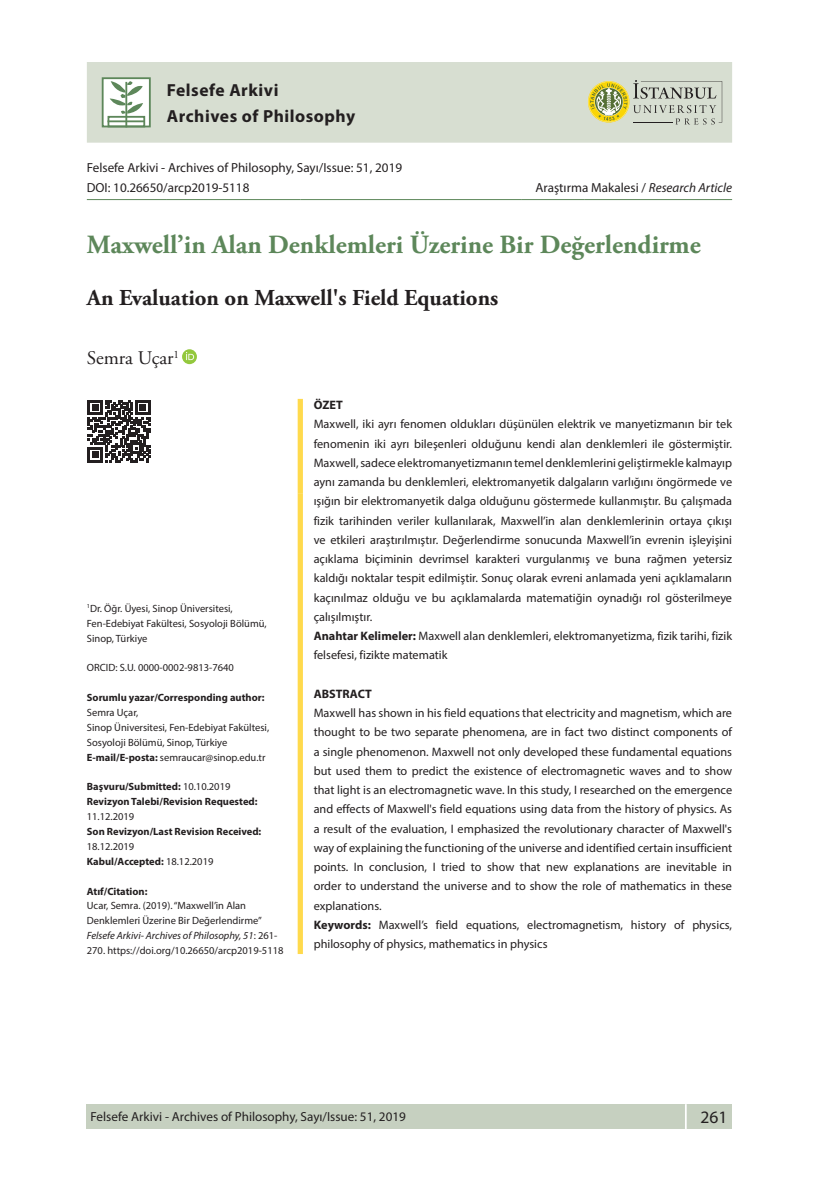
<style>
.page{position:relative;width:819px;height:1191px;background:#fff}
.page>*{position:absolute;margin:0;border:0;box-sizing:border-box;transform-origin:0 0}
.t1{font:700 26.25px "Adobe Garamond Pro";color:#5d875a}
.t2{font:700 22.75px "Adobe Garamond Pro";color:#231f20}
.t3{font:19.25px "Adobe Garamond Pro";color:#231f20}
.t4{font:700 17.5px/26.2px "Myriad Pro";letter-spacing:.03em;color:#231f20}
.t5{font:17.5px "Myriad Pro";color:#231f20}
.t6{font:13.12px/19.8px "Myriad Pro";color:#231f20}
.t7{font:12.25px/19.2px "Myriad Pro";color:#231f20}
.t8{font:700 12.25px "Myriad Pro";color:#231f20}
.t9{font:10.5px/14.9px "Myriad Pro";color:#231f20}
.t10{font:700 10.5px/14.9px "Myriad Pro";color:#231f20}
.s1{font-style:italic}
.s2{font-weight:700}
.s3{font-weight:400}
</style>
<div class="page">
<div style="left:87px;top:1104px;width:645px;height:25px;background:#c6d0c0"></div>
<svg style="left:685px;top:1104px;width:1px;height:25px"></svg>
<div style="left:87px;top:62px;width:645px;height:81px;background:#d7ded1"></div>
<div style="left:297px;top:399px;width:6px;height:94px;background:#ffda4d"></div>
<div style="left:297px;top:493px;width:6px;height:461px;background:#ffda4d"></div>
<hr style="left:87px;top:199px;width:80px;height:1px;background:#5d875a">
<hr style="left:167px;top:199px;width:133px;height:1px;background:#5d875a">
<hr style="left:300px;top:199px;width:221px;height:1px;background:#5d875a">
<hr style="left:521px;top:199px;width:63px;height:1px;background:#5d875a">
<hr style="left:584px;top:199px;width:148px;height:1px;background:#5d875a">
<div style="left:102px;top:77px;width:49px;height:50px;background:#fff;border:2px solid #5d875a"></div>
<div style="left:107px;top:116px;width:38px;height:11px;border:2px solid #5d875a"></div>
<hr style="left:107px;top:120px;width:37px;height:2px;background:#5d875a">
<svg style="left:110px;top:81px;width:33px;height:33px"></svg>
<hr style="left:125px;top:82px;width:2px;height:45px;background:#5d875a">
<svg style="left:588px;top:80px;width:134px;height:45px;background:#c2c5a4"></svg>
<svg style="left:182px;top:349px;width:15px;height:15px"></svg>
<svg style="left:186px;top:352px;width:8px;height:8px"></svg>
<svg style="left:88px;top:400px;width:62px;height:62px"></svg>
<h3 class="t4" style="left:167px;top:76px;width:190px">Felsefe Arkivi<br>Archives of Philosophy</h3>
<p class="t6" style="left:87px;top:158px;width:317px">Felsefe Arkivi - Archives of Philosophy, Sayı/Issue: 51, 2019<br>DOI: 10.26650/arcp2019-5118</p>
<p class="t6" style="left:535px;top:178px;width:198px">Araştırma Makalesi / <span class="s1">Research Article</span></p>
<h1 class="t1" style="left:87px;top:230px;width:615px">Maxwell’in Alan Denklemleri Üzerine Bir Değerlendirme</h1>
<h2 class="t2" style="left:87px;top:284px;width:413px">An Evaluation on Maxwell's Field Equations</h2>
<h3 class="t3" style="left:87px;top:346px;width:94px">Semra Uçar<sup>1</sup></h3>
<p class="t9" style="left:87px;top:600px;width:181px"><sup>1</sup>Dr. Öğr. Üyesi, Sinop Üniversitesi,<br>Fen-Edebiyat Fakültesi, Sosyoloji Bölümü,<br>Sinop, Türkiye</p>
<p class="t9" style="left:87px;top:660px;width:149px">ORCID: S.U. 0000-0002-9813-7640</p>
<p class="t10" style="left:87px;top:689px;width:179px">Sorumlu yazar/Corresponding author:</p>
<p class="t9" style="left:87px;top:705px;width:184px">Semra Uçar,<br>Sinop Üniversitesi, Fen-Edebiyat Fakültesi, Sosyoloji Bölümü, Sinop, Türkiye <span class="s2">E-mail/E-posta:</span> semraucar@sinop.edu.tr</p>
<p class="t10" style="left:87px;top:779px;width:172px">Başvuru/Submitted: <span class="s3">10.10.2019<br></span>Revizyon Talebi/Revision Requested:</p>
<p class="t9" style="left:87px;top:809px;width:49px">11.12.2019</p>
<p class="t10" style="left:87px;top:823px;width:176px">Son Revizyon/Last Revision Received:</p>
<p class="t9" style="left:87px;top:838px;width:128px">18.12.2019<br><span class="s2">Kabul/Accepted:</span> 18.12.2019</p>
<p class="t10" style="left:87px;top:883px;width:62px">Atıf/Citation:</p>
<p class="t9" style="left:87px;top:898px;width:198px">Ucar, Semra. (2019). “Maxwell’in Alan Denklemleri Üzerine Bir Değerlendirme” <span class="s1">Felsefe Arkivi- Archives of Philosophy, 51</span>: 261- 270. https://doi.org/10.26650/arcp2019-5118</p>
<p class="t8" style="left:314px;top:397px;width:31px">ÖZET</p>
<p class="t7" style="left:314px;top:414px;width:420px">Maxwell, iki ayrı fenomen oldukları düşünülen elektrik ve manyetizmanın bir tek fenomenin iki ayrı bileşenleri olduğunu kendi alan denklemleri ile göstermiştir.<br>Maxwell, sadece elektromanyetizmanın temel denklemlerini geliştirmekle kalmayıp aynı zamanda bu denklemleri, elektromanyetik dalgaların varlığını öngörmede ve ışığın bir elektromanyetik dalga olduğunu göstermede kullanmıştır. Bu çalışmada fizik tarihinden veriler kullanılarak, Maxwell’in alan denklemlerinin ortaya çıkışı ve etkileri araştırılmıştır. Değerlendirme sonucunda Maxwell’in evrenin işleyişini açıklama biçiminin devrimsel karakteri vurgulanmış ve buna rağmen yetersiz kaldığı noktalar tespit edilmiştir. Sonuç olarak evreni anlamada yeni açıklamaların kaçınılmaz olduğu ve bu açıklamalarda matematiğin oynadığı rol gösterilmeye çalışılmıştır.<br><span class="s2">Anahtar Kelimeler:</span> Maxwell alan denklemleri, elektromanyetizma, fizik tarihi, fizik felsefesi, fizikte matematik</p>
<p class="t8" style="left:314px;top:686px;width:60px">ABSTRACT</p>
<p class="t7" style="left:314px;top:703px;width:420px">Maxwell has shown in his field equations that electricity and magnetism, which are thought to be two separate phenomena, are in fact two distinct components of a single phenomenon. Maxwell not only developed these fundamental equations but used them to predict the existence of electromagnetic waves and to show that light is an electromagnetic wave. In this study, I researched on the emergence and effects of Maxwell's field equations using data from the history of physics. As a result of the evaluation, I emphasized the revolutionary character of Maxwell's way of explaining the functioning of the universe and identified certain insufficient points. In conclusion, I tried to show that new explanations are inevitable in order to understand the universe and to show the role of mathematics in these explanations.<br><span class="s2">Keywords:</span> Maxwell’s field equations, electromagnetism, history of physics, philosophy of physics, mathematics in physics</p>
<p class="t6" style="left:91px;top:1107px;width:317px">Felsefe Arkivi - Archives of Philosophy, Sayı/Issue: 51, 2019</p>
<h3 class="t5" style="left:700px;top:1106px;width:28px">261</h3>
</div>
